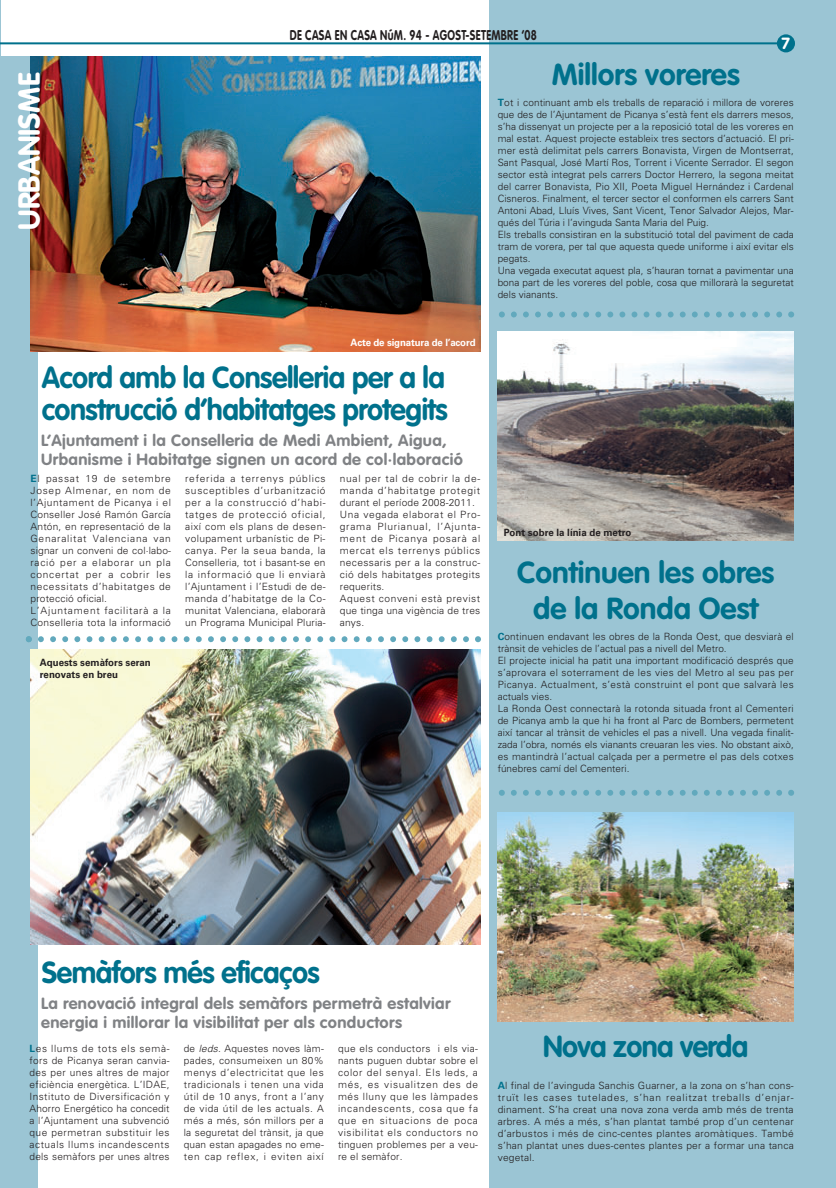
<style>
.page{position:relative;width:836px;height:1188px;background:#fff}
.page>*{position:absolute;margin:0;border:0;box-sizing:border-box;transform-origin:0 0}
.t1{font:700 30px/32px "VAG Rounded";letter-spacing:-.015em;color:#00718c;scale:.96 1}
.t2{font:700 30px/36px "VAG Rounded";letter-spacing:-.015em;color:#00718c;text-align:center}
.t3{font:700 30px "VAG Rounded";color:#fff}
.t4{font:700 16px/19.2px "VAG Rounded";letter-spacing:.025em;color:#808285}
.t5{font:700 16px "VAG Rounded";color:#fff}
.t6{font:700 14px "VAG Rounded";letter-spacing:.03em;color:#231f20;scale:.75 1}
.t7{font:300 10px/12px "Univers";letter-spacing:.015em;color:#231f20;text-align:justify}
.t8{font:300 10px/12px "Univers";letter-spacing:.06em;color:#231f20}
.t9{font:300 10px/12px "Univers";letter-spacing:.055em;color:#231f20}
.t10{font:700 10px/12px "Univers";color:#231f20}
.t11{font:700 10px "Univers";letter-spacing:-.015em;color:#fff}
.s1{font-weight:700;color:#00718c}
.s2{font-style:italic}
</style>
<div class="page">
<img style="left:0;top:0;width:836px;height:1188px">
<h1 class="t3" style="left:17px;top:230px;width:159px;rotate:-90deg">URBANISME</h1>
<h3 class="t6" style="left:290px;top:29px;width:331px">DE CASA EN CASA NúM. 94 - AGOST-SETEMBRE ‘08</h3>
<h2 class="t5" style="left:781px;top:37px;width:10px">7</h2>
<p class="t11" style="left:350px;top:339px;width:126px">Acte de signatura de l’acord</p>
<h1 class="t2" style="left:551px;top:59px;width:189px">Millors voreres</h1>
<p class="t7" style="left:498px;top:97px;width:297px;text-align:left"><span class="s1">T</span>ot i continuant amb els treballs de reparació i millora de voreres que des de l’Ajuntament de Picanya s’està fent els darrers mesos, s’ha dissenyat un projecte per a la reposició total de les voreres en mal estat. Aquest projecte estableix tres sectors d’actuació. El pri&shy;mer està delimitat pels carrers Bonavista, Virgen de Montserrat, Sant Pasqual, José Martí Ros, Torrent i Vicente Serrador. El segon sector està integrat pels carrers Doctor Herrero, la segona meitat del carrer Bonavista, Pio XII, Poeta Miguel Hernández i Cardenal Cisneros. Finalment, el tercer sector el conformen els carrers Sant Antoni Abad, Lluís Vives, Sant Vicent, Tenor Salvador Alejos, Mar&shy;qués del Túria i l’avinguda Santa Maria del Puig.<br>Els treballs consistiran en la substitució total del paviment de cada tram de vorera, per tal que aquesta quede uniforme i així evitar els pegats.<br>Una vegada executat aquest pla, s’hauran tornat a pavimentar una bona part de les voreres del poble, cosa que millorarà la seguretat dels vianants.</p>
<h1 class="t1" style="left:42px;top:364px;width:424px">Acord amb la Conselleria per a la construcció d’habitatges protegits</h1>
<h2 class="t4" style="left:41px;top:432px;width:423px">L’Ajuntament i la Conselleria de Medi Ambient, Aigua,<br>Urbanisme i Habitatge signen un acord de col·laboració</h2>
<p class="t8" style="left:30px;top:473px;width:142px"><span class="s1">E</span>l passat 19 de setembre<br>Josep Almenar, en nom de l’Ajuntament de Picanya i el<br>Conseller José Ramón García<br>Antón, en representació de la<br>Genaralitat Valenciana van signar un conveni de col·labo&shy;ració per a elaborar un pla concertat per a cobrir les necessitats d’habitatges de protecció oficial.<br>L’Ajuntament facilitarà a la<br>Conselleria tota la informació</p>
<p class="t7" style="left:185px;top:473px;width:142px">referida a terrenys públics susceptibles d’urbanització per a la construcció d’habi&shy;tatges de protecció oficial, així com els plans de desen&shy;volupament urbanístic de Pi&shy;canya. Per la seua banda, la Conselleria, tot i basant-se en la informació que li enviarà l’Ajuntament i l’Estudi de de&shy;manda d’habitatge de la Co&shy;munitat Valenciana, elaborarà un Programa Municipal Pluria-</p>
<p class="t9" style="left:340px;top:473px;width:142px">nual per tal de cobrir la de&shy;manda d’habitatge protegit durant el període 2008-2011.<br>Una vegada elaborat el Pro&shy;grama Plurianual, l’Ajunta&shy;ment de Picanya posarà al mercat els terrenys públics necessaris per a la construc&shy;ció dels habitatges protegits requerits.<br>Aquest conveni està previst que tinga una vigència de tres anys.</p>
<p class="t10" style="left:40px;top:658px;width:113px">Aquests semàfors seran renovats en breu</p>
<p class="t10" style="left:503px;top:527px;width:129px">Pont sobre la línia de metro</p>
<h1 class="t2" style="left:517px;top:557px;width:259px">Continuen les obres de la Ronda Oest</h1>
<p class="t7" style="left:498px;top:631px;width:297px;text-align:left"><span class="s1">C</span>ontinuen endavant les obres de la Ronda Oest, que desviarà el trànsit de vehicles de l’actual pas a nivell del Metro.<br>El projecte inicial ha patit una important modificació després que s’aprovara el soterrament de les vies del Metro al seu pas per Picanya. Actualment, s’està construint el pont que salvarà les actuals vies.<br>La Ronda Oest connectarà la rotonda situada front al Cementeri de Picanya amb la que hi ha front al Parc de Bombers, permetent així tancar al trànsit de vehicles el pas a nivell. Una vegada finalit&shy;zada l’obra, només els vianants creuaran les vies. No obstant això, es mantindrà l’actual calçada per a permetre el pas dels cotxes fúnebres camí del Cementeri.</p>
<h1 class="t1" style="left:42px;top:959px;width:291px">Semàfors més eficaços</h1>
<h2 class="t4" style="left:41px;top:995px;width:411px">La renovació integral dels semàfors permetrà estalviar energia i millorar la visibilitat per als conductors</h2>
<p class="t7" style="left:30px;top:1044px;width:142px"><span class="s1">L</span>es llums de tots els semà&shy;fors de Picanya seran canvia&shy;des per unes altres de major eficiència energètica. L’IDAE, Instituto de Diversificación y Ahorro Energético ha concedit a l’Ajuntament una subvenció que permetran substituir les actuals llums incandescents dels semàfors per unes altres</p>
<p class="t7" style="left:184px;top:1044px;width:141px">de <span class="s2">leds</span>. Aquestes noves làm&shy;pades, consumeixen un 80% menys d’electricitat que les tradicionals i tenen una vida útil de 10 anys, front a l’any de vida útil de les actuals. A més a més, són millors per a la seguretat del trànsit, ja que quan estan apagades no eme&shy;ten cap reflex, i eviten així</p>
<p class="t7" style="left:338px;top:1044px;width:141px">que els conductors i els via&shy;nants puguen dubtar sobre el color del senyal. Els leds, a més, es visualitzen des de més lluny que les làmpades incandescents, cosa que fa que en situacions de poca visibilitat els conductors no tinguen problemes per a veu&shy;re el semàfor.</p>
<h1 class="t1" style="left:543px;top:1033px;width:215px">Nova zona verda</h1>
<p class="t7" style="left:498px;top:1080px;width:297px"><span class="s1">A</span>l final de l’avinguda Sanchis Guarner, a la zona on s’han cons&shy;truït les cases tutelades, s’han realitzat treballs d’enjar&shy;dinament. S’ha creat una nova zona verda amb més de trenta arbres. A més a més, s’han plantat també prop d’un centenar d’arbustos i més de cinc-centes plantes aromàtiques. També s’han plantat unes dues-centes plantes per a formar una tanca vegetal.</p>
</div>
